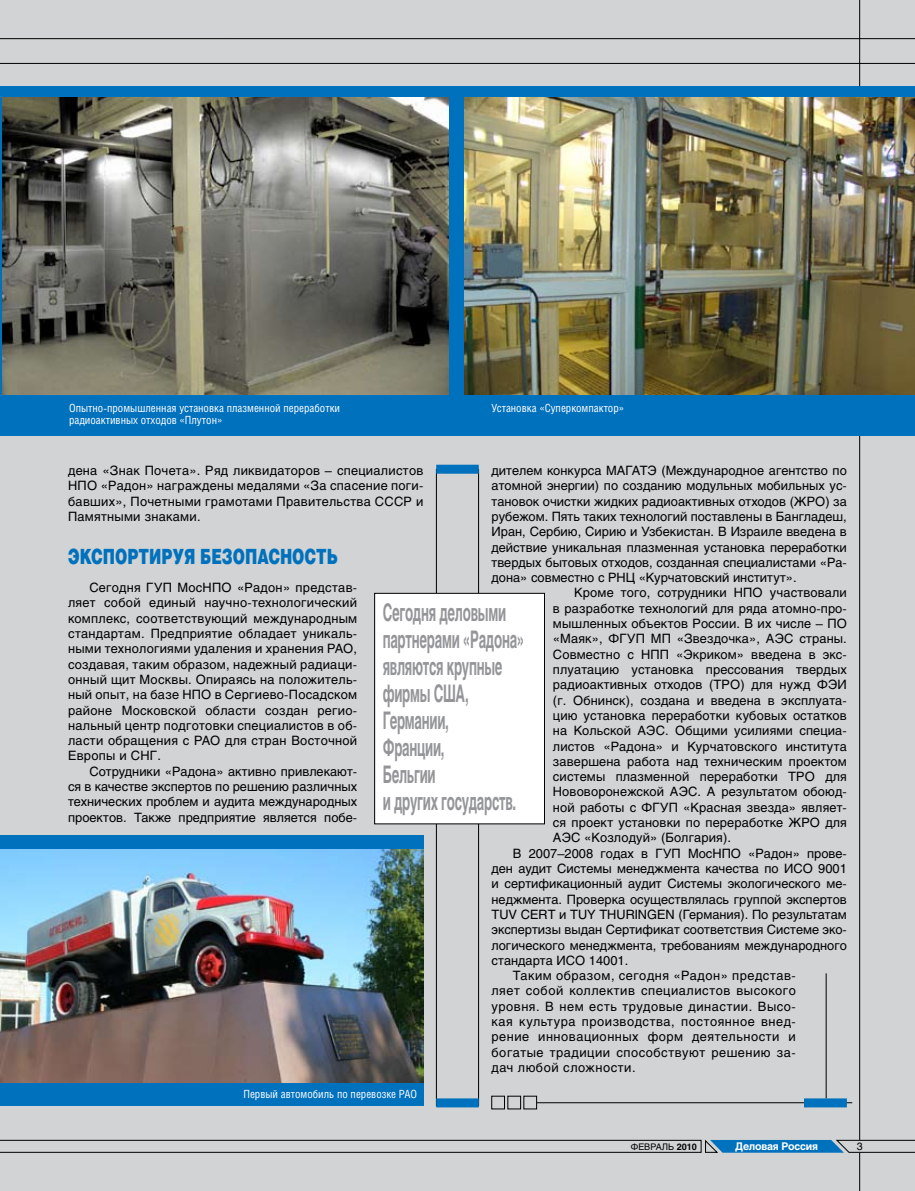
<style>
.page{position:relative;width:915px;height:1191px;background:#fff}
.page>*{position:absolute;margin:0;border:0;box-sizing:border-box;transform-origin:0 0}
.t1{font:700 24px/27px "Helios";letter-spacing:-.02em;color:#939598;scale:.55 1}
.t2{font:900 21px "Helios";color:#0071bc;scale:.7 1}
.t3{font:12.75px/15.3px "Helios";letter-spacing:.01em;color:#000;text-align:justify}
.t4{font:12.75px "Helios";letter-spacing:.04em;color:#000}
.t5{font:11.25px/12px "Helios Cond";color:#fff}
.t6{font:700 10.5px "Helios";color:#fff}
.t7{font:700 9px "Helios";color:#000}
.t8{font:9px "Helios";color:#000}
.s1{font-weight:400}
</style>
<div class="page">
<div style="left:0;top:0;width:914px;height:1191px;background:#d1d3d4"></div>
<div style="left:0;top:835px;width:423px;height:271px;background:#0071bc"></div>
<svg style="left:0;top:38px;width:914px;height:26px"></svg>
<hr style="left:859px;top:0;width:1px;height:1140px;background:#000">
<hr style="left:859px;top:1152px;width:1px;height:39px;background:#000">
<div style="left:436px;top:469px;width:42px;height:637px;border:1px solid #000"></div>
<div style="left:436px;top:465px;width:42px;height:9px;background:#0071bc"></div>
<div style="left:436px;top:1098px;width:42px;height:9px;background:#0071bc"></div>
<div style="left:491px;top:1096px;width:13px;height:13px;border:1px solid #000"></div>
<hr style="left:536px;top:1102px;width:315px;height:1px;background:#000">
<div style="left:803px;top:1098px;width:43px;height:9px;background:#0071bc"></div>
<hr style="left:825px;top:973px;width:1px;height:125px;background:#000">
<div style="left:0;top:86px;width:914px;height:350px;background:#0071bc"></div>
<img style="left:2px;top:97px;width:446px;height:298px">
<img style="left:0;top:849px;width:423px;height:233px">
<div style="left:374px;top:593px;width:170px;height:231px;background:#fff"></div>
<div style="left:374px;top:593px;width:170px;height:231px;border:1px solid #000"></div>
<img style="left:464px;top:97px;width:450px;height:298px">
<svg style="left:0;top:1139px;width:914px;height:14px"></svg>
<p class="t5" style="left:69px;top:402px;width:272px">Опытно-промышленная установка плазменной переработки радиоактивных отходов «Плутон»</p>
<p class="t5" style="left:491px;top:402px;width:134px">Установка «Суперкомпактор»</p>
<p class="t3" style="left:491px;top:463px;width:357px">дителем конкурса МАГАТЭ (Международное агентство по</p>
<p class="t3" style="left:491px;top:478px;width:357px">атомной энергии) по созданию модульных мобильных ус-</p>
<p class="t3" style="left:491px;top:493px;width:357px">тановок очистки жидких радиоактивных отходов (ЖРО) за</p>
<p class="t3" style="left:491px;top:508px;width:357px">рубежом. Пять таких технологий поставлены в Бангладеш,</p>
<p class="t3" style="left:491px;top:524px;width:357px">Иран, Сербию, Сирию и Узбекистан. В Израиле введена в</p>
<p class="t3" style="left:491px;top:539px;width:357px">действие уникальная плазменная установка переработки</p>
<p class="t3" style="left:491px;top:554px;width:357px">твердых бытовых отходов, созданная специалистами «Ра-</p>
<p class="t3" style="left:491px;top:570px;width:306px">дона» совместно с РНЦ «Курчатовский институт».</p>
<p class="t3" style="left:574px;top:585px;width:274px">Кроме того, сотрудники НПО участвовали</p>
<p class="t3" style="left:552px;top:600px;width:295px">в разработке технологий для ряда атомно-про-</p>
<p class="t3" style="left:552px;top:616px;width:295px">мышленных объектов России. В их числе – ПО</p>
<p class="t3" style="left:552px;top:631px;width:295px">«Маяк», ФГУП МП «Звездочка», АЭС страны.</p>
<p class="t3" style="left:552px;top:646px;width:295px">Совместно с НПП «Экриком» введена в экс-</p>
<p class="t3" style="left:552px;top:661px;width:295px">плуатацию установка прессования твердых</p>
<p class="t3" style="left:552px;top:677px;width:295px">радиоактивных отходов (ТРО) для нужд ФЭИ</p>
<p class="t3" style="left:552px;top:692px;width:295px">(г. Обнинск), создана и введена в эксплуата-</p>
<p class="t3" style="left:552px;top:707px;width:295px">цию установка переработки кубовых остатков</p>
<p class="t3" style="left:552px;top:723px;width:295px">на Кольской АЭС. Общими усилиями специа-</p>
<p class="t3" style="left:552px;top:738px;width:295px">листов «Радона» и Курчатовского института</p>
<p class="t3" style="left:552px;top:753px;width:295px">завершена работа над техническим проектом</p>
<p class="t3" style="left:552px;top:769px;width:295px">системы плазменной переработки ТРО для</p>
<p class="t3" style="left:552px;top:784px;width:295px">Нововоронежской АЭС. А результатом обоюд-</p>
<p class="t3" style="left:552px;top:799px;width:295px">ной работы с ФГУП «Красная звезда» являет-</p>
<p class="t3" style="left:552px;top:814px;width:295px">ся проект установки по переработке ЖРО для</p>
<p class="t3" style="left:552px;top:830px;width:179px">АЭС «Козлодуй» (Болгария).</p>
<p class="t3" style="left:512px;top:845px;width:335px">В 2007–2008 годах в ГУП МосНПО «Радон» прове-</p>
<p class="t3" style="left:491px;top:860px;width:357px">ден аудит Системы менеджмента качества по ИСО 9001</p>
<p class="t3" style="left:491px;top:876px;width:357px">и сертификационный аудит Системы экологического ме-</p>
<p class="t3" style="left:491px;top:891px;width:357px">неджмента. Проверка осуществлялась группой экспертов</p>
<p class="t3" style="left:491px;top:906px;width:357px">TUV CERT и TUY THURINGEN (Германия). По результатам</p>
<p class="t3" style="left:491px;top:922px;width:357px">экспертизы выдан Сертификат соответствия Системе эко-</p>
<p class="t3" style="left:491px;top:937px;width:357px">логического менеджмента, требованиям международного</p>
<p class="t3" style="left:491px;top:952px;width:138px">стандарта ИСО 14001.</p>
<p class="t4" style="left:512px;top:968px;width:284px">Таким образом, сегодня «Радон» представ-</p>
<p class="t4" style="left:491px;top:983px;width:306px">ляет собой коллектив специалистов высокого</p>
<p class="t4" style="left:491px;top:998px;width:306px">уровня. В нем есть трудовые династии. Высо-</p>
<p class="t4" style="left:491px;top:1014px;width:306px">кая культура производства, постоянное внед-</p>
<p class="t4" style="left:491px;top:1029px;width:306px">рение инновационных форм деятельности и</p>
<p class="t4" style="left:491px;top:1044px;width:306px">богатые традиции способствуют решению за-</p>
<p class="t4" style="left:491px;top:1059px;width:145px">дач любой сложности.</p>
<p class="t3" style="left:68px;top:463px;width:357px">дена «Знак Почета». Ряд ликвидаторов – специалистов НПО «Радон» награждены медалями «За спасение поги&shy;бавших», Почетными грамотами Правительства СССР и Памятными знаками.</p>
<h2 class="t2" style="left:68px;top:543px;width:387px">Экспортируя безопасность</h2>
<p class="t3" style="left:68px;top:580px;width:290px;text-indent:21px">Сегодня ГУП МосНПО «Радон» представ&shy;ляет собой единый научно-технологический комплекс, соответствующий международным стандартам. Предприятие обладает уникаль&shy;ными технологиями удаления и хранения РАО, создавая, таким образом, надежный радиаци&shy;онный щит Москвы. Опираясь на положитель&shy;ный опыт, на базе НПО в Сергиево-Посадском районе Московской области создан регио&shy;нальный центр подготовки специалистов в об&shy;ласти обращения с РАО для стран Восточной Европы и СНГ.</p>
<p class="t3" style="left:68px;top:763px;width:290px;text-indent:21px">Сотрудники «Радона» активно привлекают&shy;ся в качестве экспертов по решению различных технических проблем и аудита международных проектов. Также предприятие является побе-</p>
<h1 class="t1" style="left:382px;top:598px;width:259px">Сегодня деловыми партнерами «Радона» являются крупные фирмы США,<br>Германии,<br>Франции,<br>Бельгии<br>и других государств.</h1>
<p class="t5" style="left:243px;top:1087px;width:175px">Первый автомобиль по перевозке РАО</p>
<p class="t8" style="left:630px;top:1141px;width:15px">февр</p>
<p class="t7" style="left:655px;top:1141px;width:43px"><span class="s1">аль</span> 2010</p>
<p class="t6" style="left:735px;top:1139px;width:84px">Деловая Россия</p>
</div>
